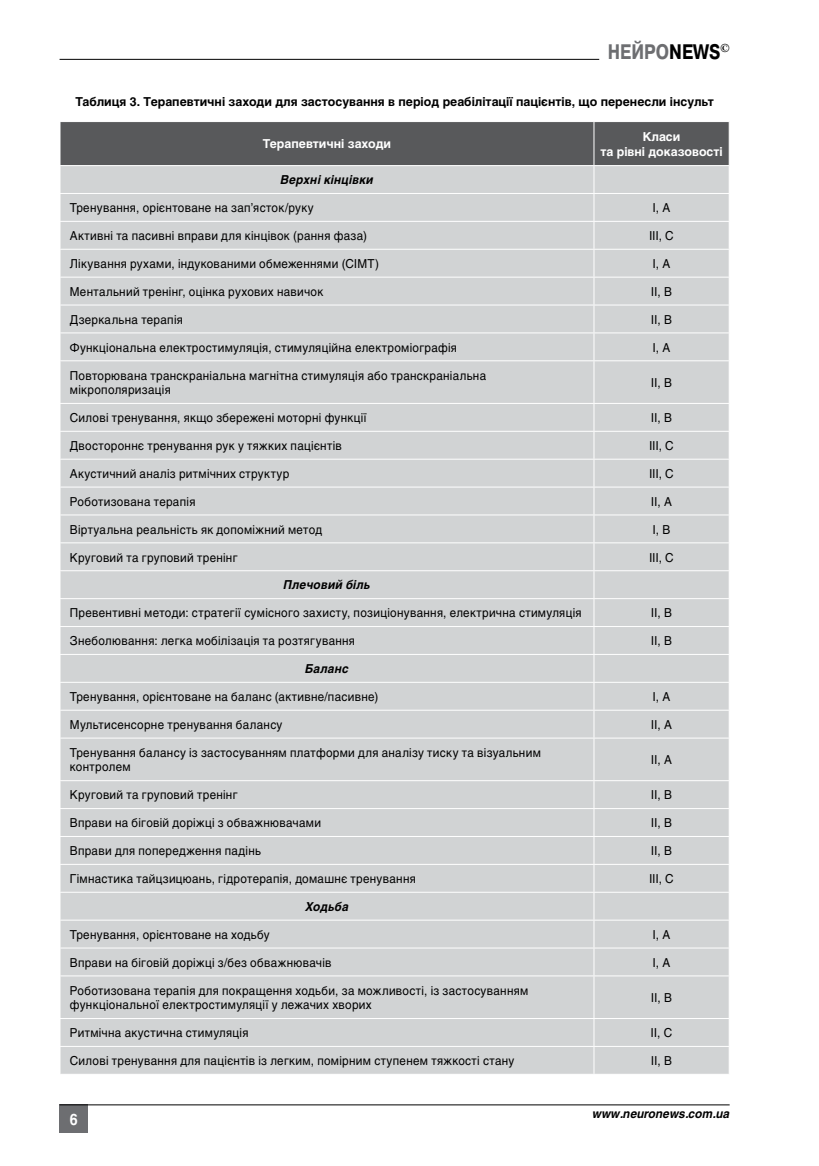
<style>
.page{position:relative;width:819px;height:1166px;background:#fff}
.page>*{position:absolute;margin:0;border:0;box-sizing:border-box;transform-origin:0 0}
.t1{font:700 21px "Pragmatica C";color:#6d6e71;scale:.8 1}
.t2{font:700 15.75px "Helios C";color:#fff;scale:.9 1}
.t3{font:12.25px/14.7px "Helios C";letter-spacing:.025em;color:#000;scale:.95 1}
.t4{font:700 12.25px "Helios C";color:#000}
.t5{font:italic 700 12.25px "Helios C";letter-spacing:.015em;color:#000;scale:.95 1}
.t6{font:700 12.25px/14.7px "Helios C";color:#fff;text-align:center}
.s1{color:#000}
</style>
<div class="page">
<hr style="left:60px;top:59px;width:539px;height:1px;background:#000">
<div style="left:60px;top:1104px;width:28px;height:28px;background:#6d6e71"></div>
<hr style="left:60px;top:1104px;width:669px;height:1px;background:#000">
<div style="left:61px;top:361px;width:667px;height:713px;background:#d1d3d4"></div>
<svg style="left:728px;top:1019px;width:1px;height:55px"></svg>
<hr style="left:594px;top:1046px;width:135px;height:1px;background:#fff">
<svg style="left:60px;top:1019px;width:1px;height:55px"></svg>
<svg style="left:593px;top:1019px;width:1px;height:55px"></svg>
<hr style="left:60px;top:1046px;width:534px;height:1px;background:#fff">
<hr style="left:594px;top:1018px;width:135px;height:1px;background:#fff">
<hr style="left:593px;top:976px;width:1px;height:42px;background:#fff">
<hr style="left:60px;top:1018px;width:534px;height:1px;background:#fff">
<hr style="left:594px;top:975px;width:135px;height:1px;background:#fff">
<hr style="left:60px;top:975px;width:534px;height:1px;background:#fff">
<hr style="left:594px;top:947px;width:135px;height:1px;background:#fff">
<hr style="left:60px;top:947px;width:534px;height:1px;background:#fff">
<hr style="left:594px;top:920px;width:135px;height:1px;background:#fff">
<hr style="left:60px;top:920px;width:534px;height:1px;background:#fff">
<hr style="left:594px;top:892px;width:135px;height:1px;background:#fff">
<hr style="left:60px;top:892px;width:534px;height:1px;background:#fff">
<hr style="left:594px;top:864px;width:135px;height:1px;background:#fff">
<hr style="left:60px;top:864px;width:534px;height:1px;background:#fff">
<hr style="left:594px;top:836px;width:135px;height:1px;background:#fff">
<hr style="left:60px;top:836px;width:534px;height:1px;background:#fff">
<svg style="left:728px;top:781px;width:1px;height:194px"></svg>
<hr style="left:594px;top:808px;width:135px;height:1px;background:#fff">
<svg style="left:60px;top:781px;width:1px;height:194px"></svg>
<svg style="left:593px;top:781px;width:1px;height:194px"></svg>
<hr style="left:60px;top:808px;width:534px;height:1px;background:#fff">
<hr style="left:594px;top:780px;width:135px;height:1px;background:#fff">
<hr style="left:593px;top:738px;width:1px;height:42px;background:#fff">
<hr style="left:60px;top:780px;width:534px;height:1px;background:#fff">
<hr style="left:594px;top:738px;width:135px;height:1px;background:#fff">
<hr style="left:60px;top:738px;width:534px;height:1px;background:#fff">
<hr style="left:594px;top:710px;width:135px;height:1px;background:#fff">
<hr style="left:60px;top:710px;width:534px;height:1px;background:#fff">
<hr style="left:594px;top:682px;width:135px;height:1px;background:#fff">
<hr style="left:60px;top:682px;width:534px;height:1px;background:#fff">
<hr style="left:594px;top:654px;width:135px;height:1px;background:#fff">
<hr style="left:60px;top:654px;width:534px;height:1px;background:#fff">
<hr style="left:594px;top:626px;width:135px;height:1px;background:#fff">
<hr style="left:60px;top:626px;width:534px;height:1px;background:#fff">
<hr style="left:594px;top:598px;width:135px;height:1px;background:#fff">
<hr style="left:60px;top:598px;width:534px;height:1px;background:#fff">
<hr style="left:594px;top:570px;width:135px;height:1px;background:#fff">
<hr style="left:60px;top:570px;width:534px;height:1px;background:#fff">
<hr style="left:594px;top:542px;width:135px;height:1px;background:#fff">
<hr style="left:60px;top:542px;width:534px;height:1px;background:#fff">
<hr style="left:594px;top:514px;width:135px;height:1px;background:#fff">
<hr style="left:60px;top:514px;width:534px;height:1px;background:#fff">
<hr style="left:594px;top:487px;width:135px;height:1px;background:#fff">
<hr style="left:60px;top:487px;width:534px;height:1px;background:#fff">
<hr style="left:594px;top:459px;width:135px;height:1px;background:#fff">
<hr style="left:60px;top:459px;width:534px;height:1px;background:#fff">
<svg style="left:728px;top:404px;width:1px;height:334px"></svg>
<hr style="left:594px;top:431px;width:135px;height:1px;background:#fff">
<svg style="left:60px;top:404px;width:1px;height:334px"></svg>
<svg style="left:593px;top:404px;width:1px;height:334px"></svg>
<hr style="left:60px;top:431px;width:534px;height:1px;background:#fff">
<hr style="left:594px;top:403px;width:135px;height:1px;background:#fff">
<hr style="left:593px;top:361px;width:1px;height:42px;background:#fff">
<hr style="left:60px;top:403px;width:534px;height:1px;background:#fff">
<svg style="left:60px;top:122px;width:669px;height:238px;background:#bcbdbe"></svg>
<hr style="left:60px;top:221px;width:534px;height:1px;background:#fff">
<hr style="left:728px;top:122px;width:1px;height:43px;background:#fff">
<hr style="left:594px;top:165px;width:135px;height:1px;background:#fff">
<hr style="left:594px;top:193px;width:135px;height:1px;background:#fff">
<hr style="left:60px;top:122px;width:1px;height:43px;background:#fff">
<hr style="left:593px;top:122px;width:1px;height:43px;background:#fff">
<hr style="left:60px;top:165px;width:534px;height:1px;background:#fff">
<hr style="left:60px;top:193px;width:534px;height:1px;background:#fff">
<h1 class="t1" style="left:607px;top:40px;width:154px">НЕЙРО<span class="s1">NEWS</span><sup>©</sup></h1>
<p class="t4" style="left:75px;top:95px;width:640px">Таблиця 3. Терапевтичні заходи для застосування в період реабілітації пацієнтів, що перенесли інсульт</p>
<p class="t6" style="left:263px;top:137px;width:130px">Терапевтичні заходи</p>
<p class="t6" style="left:600px;top:129px;width:124px">Класи<br>та рівні доказовості</p>
<p class="t5" style="left:280px;top:173px;width:99px">Верхні кінцівки</p>
<p class="t3" style="left:70px;top:200px;width:258px">Тренування, орієнтоване на зап’ясток/руку</p>
<p class="t3" style="left:652px;top:200px;width:20px">I, A</p>
<p class="t3" style="left:70px;top:228px;width:314px">Активні та пасивні вправи для кінцівок (рання фаза)</p>
<p class="t3" style="left:649px;top:228px;width:27px">III, C</p>
<p class="t3" style="left:70px;top:256px;width:327px">Лікування рухами, індукованими обмеженнями (CIMT)</p>
<p class="t3" style="left:652px;top:256px;width:20px">I, A</p>
<p class="t3" style="left:70px;top:284px;width:268px">Ментальний тренінг, оцінка рухових навичок</p>
<p class="t3" style="left:651px;top:284px;width:23px">II, B</p>
<p class="t3" style="left:70px;top:312px;width:120px">Дзеркальна терапія</p>
<p class="t3" style="left:651px;top:312px;width:23px">II, B</p>
<p class="t3" style="left:70px;top:340px;width:409px">Функціональна електростимуляція, стимуляційна електроміографія</p>
<p class="t3" style="left:652px;top:340px;width:20px">I, A</p>
<p class="t3" style="left:70px;top:368px;width:439px">Повторювана транскраніальна магнітна стимуляція або транскраніальна мікрополяризація</p>
<p class="t3" style="left:651px;top:375px;width:23px">II, B</p>
<p class="t3" style="left:70px;top:410px;width:314px">Силові тренування, якщо збережені моторні функції</p>
<p class="t3" style="left:651px;top:410px;width:23px">II, B</p>
<p class="t3" style="left:70px;top:438px;width:288px">Двостороннє тренування рук у тяжких пацієнтів</p>
<p class="t3" style="left:649px;top:438px;width:27px">III, C</p>
<p class="t3" style="left:70px;top:466px;width:232px">Акустичний аналіз ритмічних структур</p>
<p class="t3" style="left:649px;top:466px;width:27px">III, C</p>
<p class="t3" style="left:70px;top:494px;width:134px">Роботизована терапія</p>
<p class="t3" style="left:651px;top:494px;width:23px">II, A</p>
<p class="t3" style="left:70px;top:522px;width:267px">Віртуальна реальність як допоміжний метод</p>
<p class="t3" style="left:652px;top:522px;width:20px">I, B</p>
<p class="t3" style="left:70px;top:550px;width:178px">Круговий та груповий тренінг</p>
<p class="t3" style="left:649px;top:550px;width:27px">III, C</p>
<p class="t5" style="left:283px;top:578px;width:93px">Плечовий біль</p>
<p class="t3" style="left:70px;top:605px;width:540px">Превентивні методи: стратегії сумісного захисту, позиціонування, електрична стимуляція</p>
<p class="t3" style="left:651px;top:605px;width:23px">II, B</p>
<p class="t3" style="left:70px;top:633px;width:301px">Знеболювання: легка мобілізація та розтягування</p>
<p class="t3" style="left:651px;top:633px;width:23px">II, B</p>
<p class="t5" style="left:305px;top:661px;width:47px">Баланс</p>
<p class="t3" style="left:70px;top:689px;width:326px">Тренування, орієнтоване на баланс (активне/пасивне)</p>
<p class="t3" style="left:652px;top:689px;width:20px">I, A</p>
<p class="t3" style="left:70px;top:717px;width:225px">Мультисенсорне тренування балансу</p>
<p class="t3" style="left:651px;top:717px;width:23px">II, A</p>
<p class="t3" style="left:70px;top:745px;width:497px">Тренування балансу із застосуванням платформи для аналізу тиску та візуальним контролем</p>
<p class="t3" style="left:651px;top:752px;width:23px">II, A</p>
<p class="t3" style="left:70px;top:787px;width:178px">Круговий та груповий тренінг</p>
<p class="t3" style="left:651px;top:787px;width:23px">II, B</p>
<p class="t3" style="left:70px;top:815px;width:266px">Вправи на біговій доріжці з обважнювачами</p>
<p class="t3" style="left:651px;top:815px;width:23px">II, B</p>
<p class="t3" style="left:70px;top:843px;width:203px">Вправи для попередження падінь</p>
<p class="t3" style="left:651px;top:843px;width:23px">II, B</p>
<p class="t3" style="left:70px;top:871px;width:365px">Гімнастика тайцзицюань, гідротерапія, домашнє тренування</p>
<p class="t3" style="left:649px;top:871px;width:27px">III, C</p>
<p class="t5" style="left:305px;top:899px;width:47px">Ходьба</p>
<p class="t3" style="left:70px;top:927px;width:212px">Тренування, орієнтоване на ходьбу</p>
<p class="t3" style="left:652px;top:927px;width:20px">I, A</p>
<p class="t3" style="left:70px;top:955px;width:277px">Вправи на біговій доріжці з/без обважнювачів</p>
<p class="t3" style="left:652px;top:955px;width:20px">I, A</p>
<p class="t3" style="left:70px;top:983px;width:484px">Роботизована терапія для покращення ходьби, за можливості, із застосуванням функціональної електростимуляції у лежачих хворих</p>
<p class="t3" style="left:651px;top:990px;width:23px">II, B</p>
<p class="t3" style="left:70px;top:1025px;width:189px">Ритмічна акустична стимуляція</p>
<p class="t3" style="left:651px;top:1025px;width:24px">II, C</p>
<p class="t3" style="left:70px;top:1053px;width:469px">Силові тренування для пацієнтів із легким, помірним ступенем тяжкості стану</p>
<p class="t3" style="left:651px;top:1053px;width:23px">II, B</p>
<p class="t2" style="left:70px;top:1110px;width:10px">6</p>
<p class="t5" style="left:592px;top:1106px;width:146px">www.neuronews.com.ua</p>
</div>
